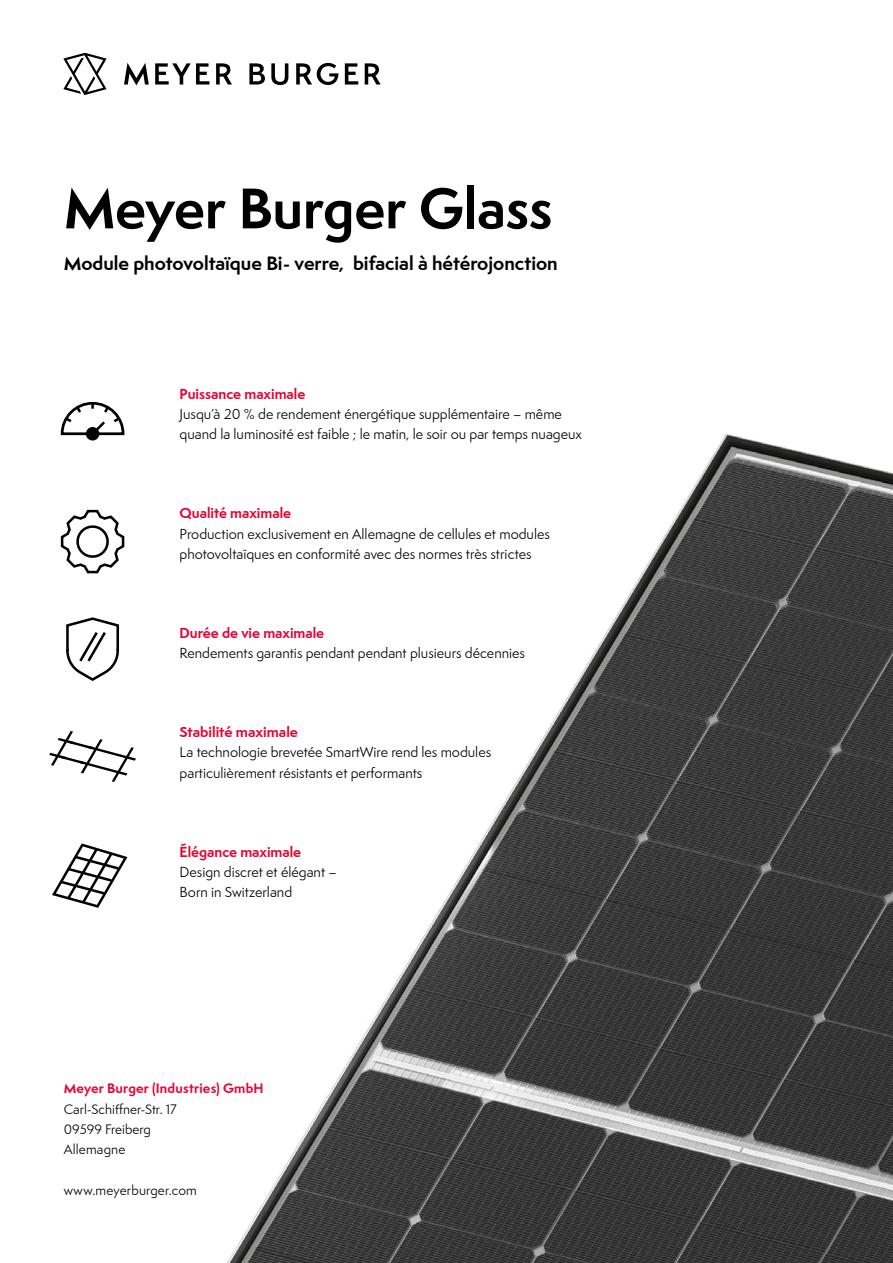
<style>
.page{position:relative;width:893px;height:1263px;background:#fff}
.page>*{position:absolute;margin:0;border:0;box-sizing:border-box;transform-origin:0 0}
.t1{font:700 52.5px "Semplicita Pro";color:#000}
.t2{font:700 18px "Semplicita Pro";color:#000}
.t3{font:13.5px/20.2px "Semplicita Pro";color:#000}
.t4{font:700 13.5px "Semplicita Pro";color:#e70032}
.t5{font:12.75px/20.2px "Semplicita Pro";color:#000}
.t6{font:700 12.75px "Semplicita Pro";letter-spacing:.015em;color:#e70032}
</style>
<div class="page">
<svg style="left:365px;top:63px;width:16px;height:22px"></svg>
<svg style="left:249px;top:63px;width:16px;height:22px"></svg>
<svg style="left:124px;top:63px;width:25px;height:22px"></svg>
<svg style="left:216px;top:63px;width:16px;height:22px"></svg>
<svg style="left:296px;top:63px;width:42px;height:22px"></svg>
<svg style="left:271px;top:63px;width:17px;height:22px"></svg>
<svg style="left:155px;top:63px;width:54px;height:22px"></svg>
<svg style="left:345px;top:63px;width:13px;height:22px"></svg>
<svg style="left:63px;top:53px;width:44px;height:42px"></svg>
<img style="left:227px;top:434px;width:666px;height:829px">
<div style="left:86px;top:427px;width:13px;height:13px;background:#000;border-radius:50%"></div>
<svg style="left:60px;top:401px;width:65px;height:36px"></svg>
<svg style="left:66px;top:617px;width:53px;height:64px"></svg>
<svg style="left:60px;top:509px;width:65px;height:65px"></svg>
<svg style="left:52px;top:843px;width:75px;height:65px"></svg>
<svg style="left:49px;top:731px;width:87px;height:51px"></svg>
<h1 class="t1" style="left:64px;top:174px;width:490px">Meyer Burger Glass</h1>
<h2 class="t2" style="left:64px;top:251px;width:495px">Module photovoltaïque Bi- verre, bifacial à hétérojonction</h2>
<p class="t4" style="left:180px;top:385px;width:127px">Puissance maximale</p>
<p class="t3" style="left:180px;top:404px;width:404px">Jusqu’à 20 % de rendement énergétique supplémentaire – même quand la luminosité est faible ; le matin, le soir ou par temps nuageux</p>
<p class="t4" style="left:180px;top:504px;width:113px">Qualité maximale</p>
<p class="t3" style="left:180px;top:524px;width:372px">Production exclusivement en Allemagne de cellules et modules photovoltaïques en conformité avec des normes très strictes</p>
<p class="t4" style="left:180px;top:624px;width:146px">Durée de vie maximale</p>
<p class="t3" style="left:180px;top:643px;width:347px">Rendements garantis pendant pendant plusieurs décennies</p>
<p class="t4" style="left:180px;top:723px;width:120px">Stabilité maximale</p>
<p class="t3" style="left:180px;top:743px;width:313px">La technologie brevetée SmartWire rend les modules particulièrement résistants et performants</p>
<p class="t4" style="left:180px;top:843px;width:123px">Élégance maximale</p>
<p class="t3" style="left:180px;top:862px;width:159px">Design discret et élégant –<br>Born in Switzerland</p>
<p class="t6" style="left:64px;top:1080px;width:201px">Meyer Burger (Industries) GmbH</p>
<p class="t5" style="left:64px;top:1099px;width:115px">Carl-Schiffner-Str. 17<br>09599 Freiberg<br>Allemagne</p>
<p class="t5" style="left:64px;top:1180px;width:135px">www.meyerburger.com</p>
</div>
